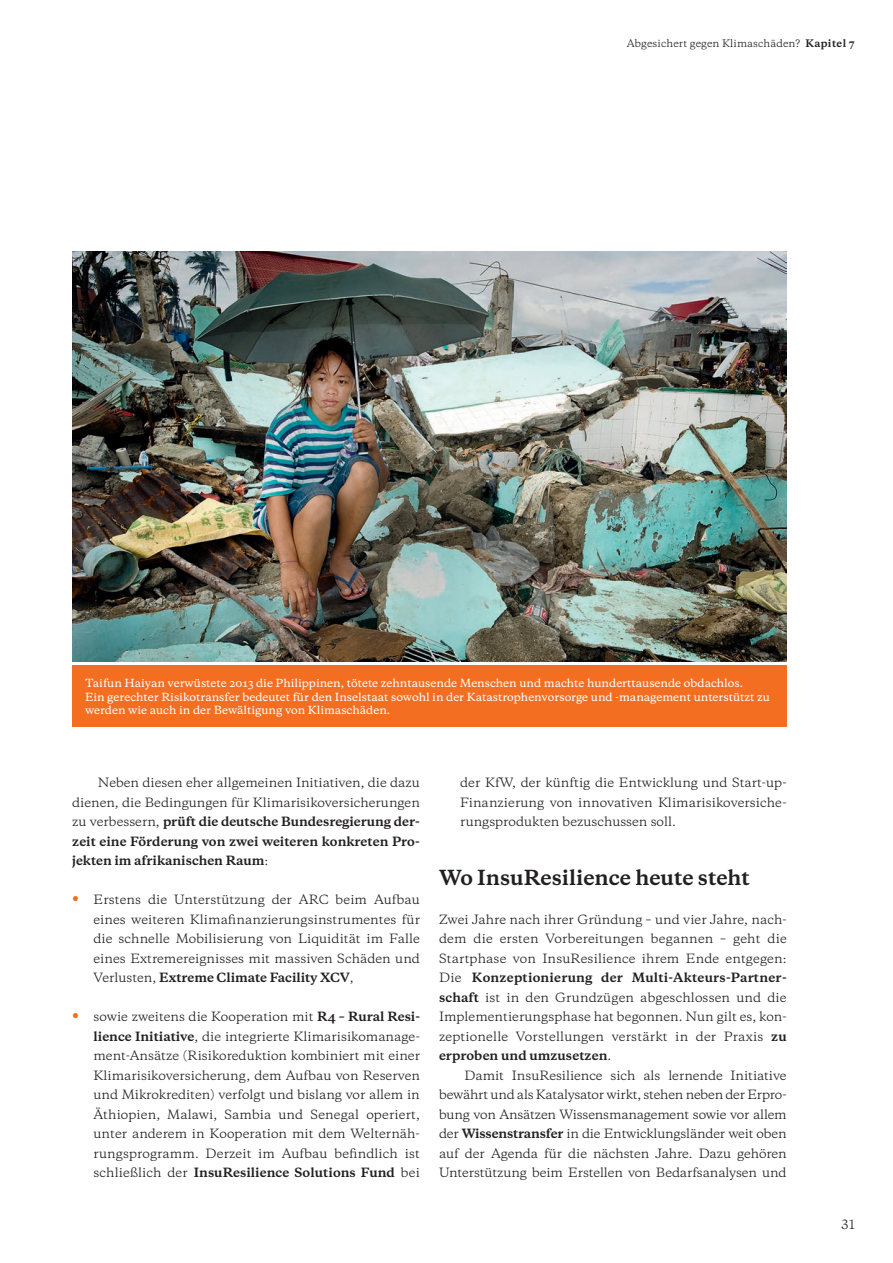
<style>
.page{position:relative;width:893px;height:1263px;background:#fff}
.page>*{position:absolute;margin:0;border:0;box-sizing:border-box;transform-origin:0 0}
.t1{font:700 19.5px "Galaxie Copernicus";color:#231f20}
.t2{font:12px/19.5px "Galaxie Copernicus";letter-spacing:.005em;color:#231f20;text-align:justify}
.t3{font:500 10.5px/13.5px "Galaxie Copernicus";color:#fff}
.t4{font:9.75px "Galaxie Copernicus";letter-spacing:.01em;color:#231f20}
.s1{font-weight:700}
.s2{font-weight:800;font-size:15px;color:#f36e21}
</style>
<div class="page">
<img style="left:72px;top:252px;width:715px;height:410px">
<div style="left:72px;top:666px;width:715px;height:61px;background:#f36e21"></div>
<p class="t4" style="left:627px;top:36px;width:229px">Abgesichert gegen Klimaschäden? <span class="s1">Kapitel 7</span></p>
<p class="t3" style="left:85px;top:677px;width:686px">Taifun Haiyan verwüstete 2013 die Philippinen, tötete zehntausende Menschen und machte hunderttausende obdachlos.<br>Ein gerechter Risikotransfer bedeutet für den Inselstaat sowohl in der Katastrophenvorsorge und -management unterstützt zu werden wie auch in der Bewältigung von Klimaschäden.</p>
<p class="t2" style="left:72px;top:773px;width:349px;text-indent:26px">Neben diesen eher allgemeinen Initiativen, die dazu dienen, die Bedingungen für Klimarisikoversicherungen zu verbessern, <span class="s1">prüft die deutsche Bundesregierung der&shy;zeit eine Förderung von zwei weiteren konkreten Pro&shy;jekten im afrikanischen Raum</span>:</p>
<p class="t2" style="left:94px;top:890px;width:328px;text-indent:-21px"><span class="s2">•</span> Erstens die Unterstützung der ARC beim Aufbau eines weiteren Klimafinanzierungsinstrumentes für die schnelle Mobilisierung von Liquidität im Falle eines Extremereignisses mit massiven Schäden und Verlusten, <span class="s1">Extreme Climate Facility XCV</span>,</p>
<p class="t2" style="left:94px;top:1007px;width:328px;text-indent:-21px"><span class="s2">•</span> sowie zweitens die Kooperation mit <span class="s1">R4 – Rural Resi&shy;lience Initiative</span>, die integrierte Klimarisikomanage&shy;ment-Ansätze (Risikoreduktion kombiniert mit einer Klimarisikoversicherung, dem Aufbau von Reserven und Mikrokrediten) verfolgt und bislang vor allem in Äthiopien, Malawi, Sambia und Senegal operiert, unter anderem in Kooperation mit dem Welternäh&shy;rungsprogramm. Derzeit im Aufbau befindlich ist schließlich der <span class="s1">InsuResilience Solutions Fund</span> bei</p>
<p class="t2" style="left:460px;top:773px;width:328px">der KfW, der künftig die Entwicklung und Start-up-Finanzierung von innovativen Klimarisikoversiche&shy;rungsprodukten bezuschussen soll.</p>
<h1 class="t1" style="left:439px;top:864px;width:312px">Wo InsuResilience heute steht</h1>
<p class="t2" style="left:439px;top:909px;width:349px">Zwei Jahre nach ihrer Gründung – und vier Jahre, nach&shy;dem die ersten Vorbereitungen begannen – geht die Startphase von InsuResilience ihrem Ende entgegen:<br>Die <span class="s1">Konzeptionierung der Multi-Akteurs-Partner&shy;schaft</span> ist in den Grundzügen abgeschlossen und die Implementierungsphase hat begonnen. Nun gilt es, kon&shy;zeptionelle Vorstellungen verstärkt in der Praxis <span class="s1">zu erproben und umzusetzen</span>.</p>
<p class="t2" style="left:439px;top:1065px;width:349px;text-indent:26px">Damit InsuResilience sich als lernende Initiative bewährt und als Katalysator wirkt, stehen neben der Erpro&shy;bung von Ansätzen Wissensmanagement sowie vor allem der <span class="s1">Wissenstransfer</span> in die Entwicklungsländer weit oben auf der Agenda für die nächsten Jahre. Dazu gehören Unterstützung beim Erstellen von Bedarfsanalysen und</p>
<p class="t2" style="left:842px;top:1214px;width:15px">31</p>
</div>
